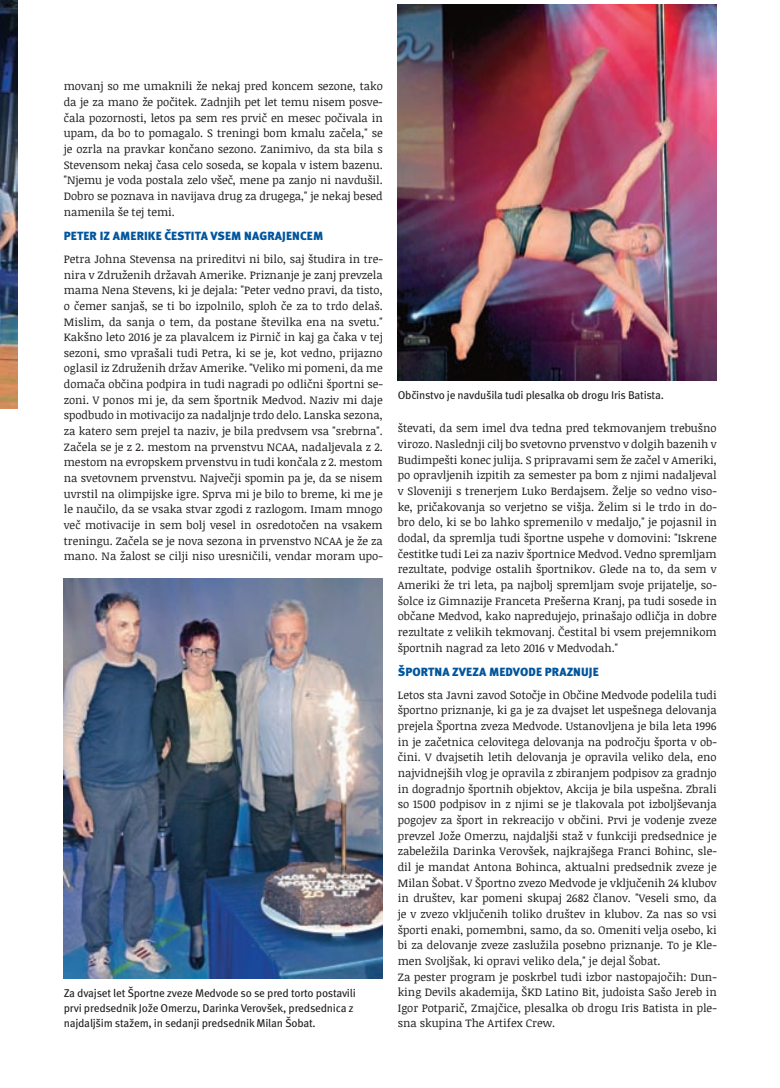
<style>
.page{position:relative;width:780px;height:1088px;background:#fff}
.page>*{position:absolute;margin:0;border:0;box-sizing:border-box;transform-origin:0 0}
.t1{font:900 11.88px "Meta Pro";letter-spacing:.01em;color:#01559e}
.t2{font:11.25px/15.6px "Noticia Text";color:#231f20;text-align:justify}
.t3{font:11.25px/15px "Meta Pro";letter-spacing:-.02em;color:#231f20}
</style>
<div class="page">
<img style="left:0;top:0;width:18px;height:408px">
<img style="left:64px;top:578px;width:319px;height:400px">
<img style="left:398px;top:4px;width:318px;height:377px">
<p class="t2" style="left:64px;top:78px;width:320px">movanj so me umaknili že nekaj pred koncem sezone, tako da je za mano že počitek. Zadnjih pet let temu nisem posve&shy;čala pozornosti, letos pa sem res prvič en mesec počivala in upam, da bo to pomagalo. S treningi bom kmalu začela," se je ozrla na pravkar končano sezono. Zanimivo, da sta bila s Stevensom nekaj časa celo soseda, se kopala v istem bazenu. "Njemu je voda postala zelo všeč, mene pa zanjo ni navdušil.<br>Dobro se poznava in navijava drug za drugega," je nekaj besed namenila še tej temi.</p>
<p class="t1" style="left:64px;top:228px;width:261px">PETER IZ AMERIKE ČESTITA VSEM NAGRAJENCEM</p>
<p class="t2" style="left:64px;top:251px;width:320px">Petra Johna Stevensa na prireditvi ni bilo, saj študira in tre&shy;nira v Združenih državah Amerike. Priznanje je zanj prevzela mama Nena Stevens, ki je dejala: "Peter vedno pravi, da tisto, o čemer sanjaš, se ti bo izpolnilo, sploh če za to trdo delaš.<br>Mislim, da sanja o tem, da postane številka ena na svetu." Kakšno leto 2016 je za plavalcem iz Pirnič in kaj ga čaka v tej sezoni, smo vprašali tudi Petra, ki se je, kot vedno, prijazno oglasil iz Združenih držav Amerike. "Veliko mi pomeni, da me domača občina podpira in tudi nagradi po odlični športni se&shy;zoni. V ponos mi je, da sem športnik Medvod. Naziv mi daje spodbudo in motivacijo za nadaljnje trdo delo. Lanska sezona, za katero sem prejel ta naziv, je bila predvsem vsa "srebrna".<br>Začela se je z 2. mestom na prvenstvu NCAA, nadaljevala z 2. mestom na evropskem prvenstvu in tudi končala z 2. mestom na svetovnem prvenstvu. Največji spomin pa je, da se nisem uvrstil na olimpijske igre. Sprva mi je bilo to breme, ki me je le naučilo, da se vsaka stvar zgodi z razlogom. Imam mnogo več motivacije in sem bolj vesel in osredotočen na vsakem treningu. Začela se je nova sezona in prvenstvo NCAA je že za mano. Na žalost se cilji niso uresničili, vendar moram upo-</p>
<p class="t3" style="left:64px;top:986px;width:293px">Za dvajset let Športne zveze Medvode so se pred torto postavili prvi predsednik Jože Omerzu, Darinka Verovšek, predsednica z najdaljšim stažem, in sedanji predsednik Milan Šobat.</p>
<p class="t3" style="left:398px;top:388px;width:268px">Občinstvo je navdušila tudi plesalka ob drogu Iris Batista.</p>
<p class="t2" style="left:398px;top:420px;width:320px">števati, da sem imel dva tedna pred tekmovanjem trebušno virozo. Naslednji cilj bo svetovno prvenstvo v dolgih bazenih v Budimpešti konec julija. S pripravami sem že začel v Ameriki, po opravljenih izpitih za semester pa bom z njimi nadaljeval v Sloveniji s trenerjem Luko Berdajsem. Želje so vedno viso&shy;ke, pričakovanja so verjetno se višja. Želim si le trdo in do&shy;bro delo, ki se bo lahko spremenilo v medaljo," je pojasnil in dodal, da spremlja tudi športne uspehe v domovini: "Iskrene čestitke tudi Lei za naziv športnice Medvod. Vedno spremljam rezultate, podvige ostalih športnikov. Glede na to, da sem v Ameriki že tri leta, pa najbolj spremljam svoje prijatelje, so&shy;šolce iz Gimnazije Franceta Prešerna Kranj, pa tudi sosede in občane Medvod, kako napredujejo, prinašajo odličja in dobre rezultate z velikih tekmovanj. Čestital bi vsem prejemnikom športnih nagrad za leto 2016 v Medvodah."</p>
<p class="t1" style="left:398px;top:664px;width:202px">ŠPORTNA ZVEZA MEDVODE PRAZNUJE</p>
<p class="t2" style="left:398px;top:687px;width:320px;text-align:left">Letos sta Javni zavod Sotočje in Občine Medvode podelila tudi športno priznanje, ki ga je za dvajset let uspešnega delovanja prejela Športna zveza Medvode. Ustanovljena je bila leta 1996 in je začetnica celovitega delovanja na področju športa v ob&shy;čini. V dvajsetih letih delovanja je opravila veliko dela, eno najvidnejših vlog je opravila z zbiranjem podpisov za gradnjo in dogradnjo športnih objektov, Akcija je bila uspešna. Zbrali so 1500 podpisov in z njimi se je tlakovala pot izboljševanja pogojev za šport in rekreacijo v občini. Prvi je vodenje zveze prevzel Jože Omerzu, najdaljši staž v funkciji predsednice je zabeležila Darinka Verovšek, najkrajšega Franci Bohinc, sle&shy;dil je mandat Antona Bohinca, aktualni predsednik zveze je Milan Šobat. V Športno zvezo Medvode je vključenih 24 klubov in društev, kar pomeni skupaj 2682 članov. "Veseli smo, da je v zvezo vključenih toliko društev in klubov. Za nas so vsi športi enaki, pomembni, samo, da so. Omeniti velja osebo, ki bi za delovanje zveze zaslužila posebno priznanje. To je Kle&shy;men Svoljšak, ki opravi veliko dela," je dejal Šobat.<br>Za pester program je poskrbel tudi izbor nastopajočih: Dun&shy;king Devils akademija, ŠKD Latino Bit, judoista Sašo Jereb in Igor Potparič, Zmajčice, plesalka ob drogu Iris Batista in ple&shy;sna skupina The Artifex Crew.</p>
</div>
